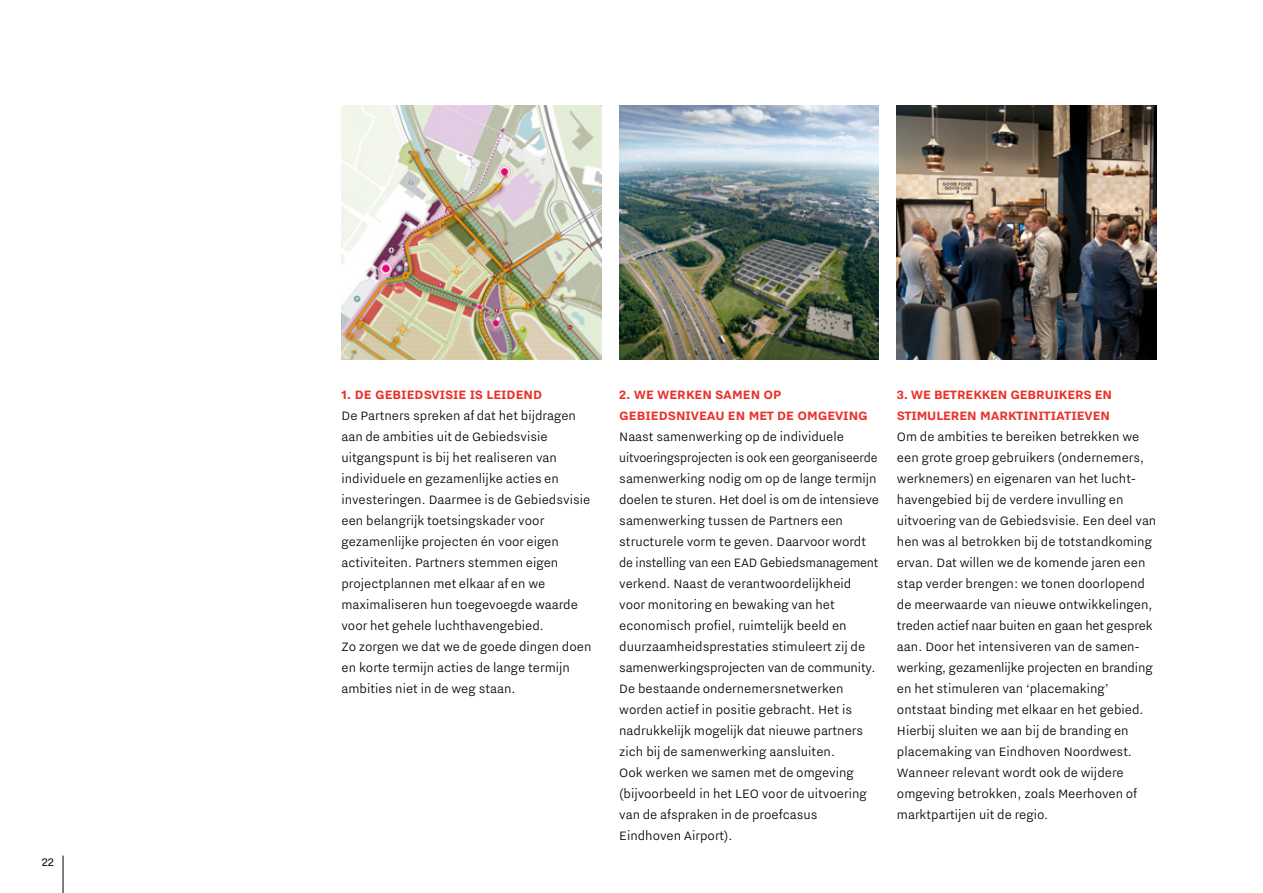
<style>
.page{position:relative;width:1263px;height:893px;background:#fff}
.page>*{position:absolute;margin:0;border:0;box-sizing:border-box;transform-origin:0 0}
.t1{font:300 15px/21px "Nitti Eindhoven";color:#000}
.t2{font:700 15px/21px "Nitti Eindhoven";letter-spacing:-.005em;color:#e9322a}
.t3{font:13.5px "Nitti Eindhoven";color:#000}
</style>
<div class="page">
<img style="left:341px;top:105px;width:260px;height:255px">
<img style="left:897px;top:105px;width:260px;height:255px">
<img style="left:619px;top:105px;width:260px;height:255px">
<hr style="left:63px;top:855px;width:1px;height:38px;background:#000">
<p class="t3" style="left:42px;top:855px;width:14px">22</p>
<p class="t2" style="left:341px;top:384px;width:202px">1. DE GEBIEDSVISIE IS LEIDEND</p>
<p class="t1" style="left:341px;top:405px;width:251px">De Partners spreken af dat het bijdragen aan de ambities uit de Gebiedsvisie uitgangspunt is bij het realiseren van individuele en gezamenlijke acties en investeringen. Daarmee is de Gebiedsvisie een belangrijk toetsingskader voor gezamenlijke projecten én voor eigen activiteiten. Partners stemmen eigen projectplannen met elkaar af en we maximaliseren hun toegevoegde waarde voor het gehele luchthavengebied.<br>Zo zorgen we dat we de goede dingen doen en korte termijn acties de lange termijn ambities niet in de weg staan.</p>
<p class="t2" style="left:619px;top:384px;width:250px">2. WE WERKEN SAMEN OP<br>GEBIEDSNIVEAU EN MET DE OMGEVING</p>
<p class="t1" style="left:619px;top:426px;width:261px">Naast samenwerking op de individuele uitvoeringsprojecten is ook een georganiseerde samenwerking nodig om op de lange termijn doelen te sturen. Het doel is om de intensieve samenwerking tussen de Partners een structurele vorm te geven. Daarvoor wordt de instelling van een EAD Gebiedsmanagement verkend. Naast de verantwoordelijkheid voor monitoring en bewaking van het economisch profiel, ruimtelijk beeld en duurzaamheidsprestaties stimuleert zij de samenwerkingsprojecten van de community.<br>De bestaande ondernemersnetwerken worden actief in positie gebracht. Het is nadrukkelijk mogelijk dat nieuwe partners zich bij de samenwerking aansluiten.<br>Ook werken we samen met de omgeving (bijvoorbeeld in het LEO voor de uitvoering van de afspraken in de proefcasus Eindhoven Airport).</p>
<p class="t2" style="left:897px;top:384px;width:216px">3. WE BETREKKEN GEBRUIKERS EN<br>STIMULEREN MARKTINITIATIEVEN</p>
<p class="t1" style="left:897px;top:426px;width:261px">Om de ambities te bereiken betrekken we een grote groep gebruikers (ondernemers, werknemers) en eigenaren van het lucht&shy;havengebied bij de verdere invulling en uitvoering van de Gebiedsvisie. Een deel van hen was al betrokken bij de totstandkoming ervan. Dat willen we de komende jaren een stap verder brengen: we tonen doorlopend de meerwaarde van nieuwe ontwikkelingen, treden actief naar buiten en gaan het gesprek aan. Door het intensiveren van de samen&shy;werking, gezamenlijke projecten en branding en het stimuleren van ‘placemaking’ ontstaat binding met elkaar en het gebied.<br>Hierbij sluiten we aan bij de branding en placemaking van Eindhoven Noordwest.<br>Wanneer relevant wordt ook de wijdere omgeving betrokken, zoals Meerhoven of marktpartijen uit de regio.</p>
</div>
